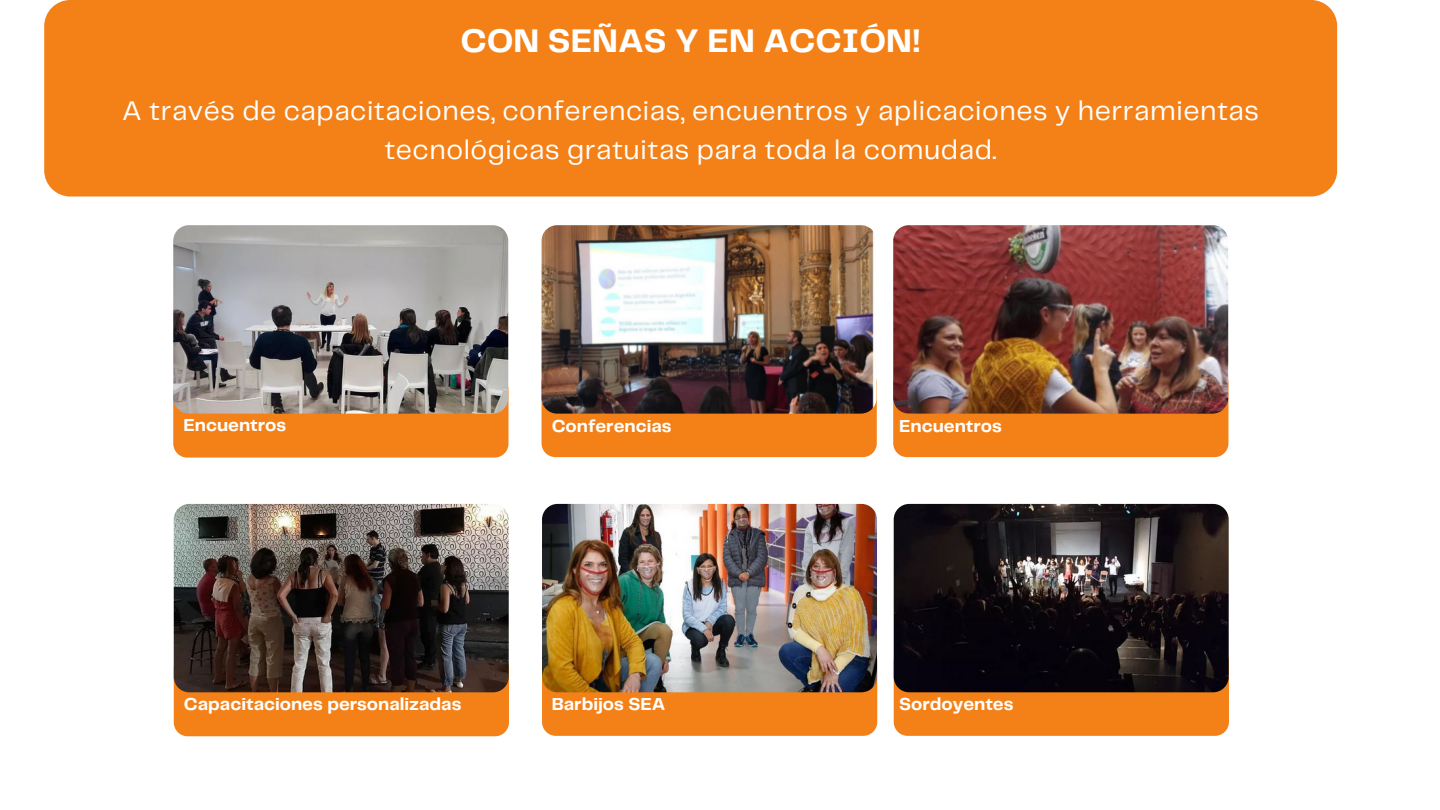
<style>
.page{position:relative;width:1440px;height:810px;background:#fff}
.page>*{position:absolute;margin:0;border:0;box-sizing:border-box;transform-origin:0 0}
.t1{font:700 34px "Telegraf";color:#fff}
.t2{font:28px/39px "Telegraf";letter-spacing:.02em;color:#fff;text-align:center}
.t3{font:700 18px "Telegraf";color:#fff}
</style>
<div class="page">
<div style="left:173px;top:376px;width:336px;height:82px;background:#f38118;border-radius:14px"></div>
<div style="left:542px;top:369px;width:335px;height:88px;background:#f38118;border-radius:14px"></div>
<div style="left:893px;top:369px;width:335px;height:88px;background:#f38118;border-radius:14px"></div>
<img style="left:173px;top:225px;width:335px;height:189px;border-radius:16px">
<img style="left:542px;top:225px;width:335px;height:189px;border-radius:16px">
<img style="left:893px;top:225px;width:335px;height:189px;border-radius:16px">
<div style="left:44px;top:0;width:1293px;height:197px;background:#f38118;border-radius:26px"></div>
<div style="left:174px;top:655px;width:335px;height:81px;background:#f38118;border-radius:14px"></div>
<div style="left:542px;top:647px;width:335px;height:89px;background:#f38118;border-radius:14px"></div>
<div style="left:894px;top:647px;width:335px;height:89px;background:#f38118;border-radius:14px"></div>
<img style="left:174px;top:504px;width:335px;height:188px;border-radius:16px">
<img style="left:542px;top:504px;width:335px;height:188px;border-radius:16px">
<img style="left:894px;top:504px;width:335px;height:188px;border-radius:16px">
<p class="t1" style="left:460px;top:27px;width:462px">CON SEÑAS Y EN ACCIÓN!</p>
<p class="t2" style="left:122px;top:93px;width:1138px">A través de capacitaciones, conferencias, encuentros y aplicaciones y herramientas tecnológicas gratuitas para toda la comudad.</p>
<p class="t3" style="left:183px;top:417px;width:104px">Encuentros</p>
<p class="t3" style="left:552px;top:418px;width:121px">Conferencias</p>
<p class="t3" style="left:899px;top:418px;width:104px">Encuentros</p>
<p class="t3" style="left:184px;top:697px;width:279px">Capacitaciones personalizadas</p>
<p class="t3" style="left:552px;top:697px;width:115px">Barbijos SEA</p>
<p class="t3" style="left:899px;top:697px;width:116px">Sordoyentes</p>
</div>
